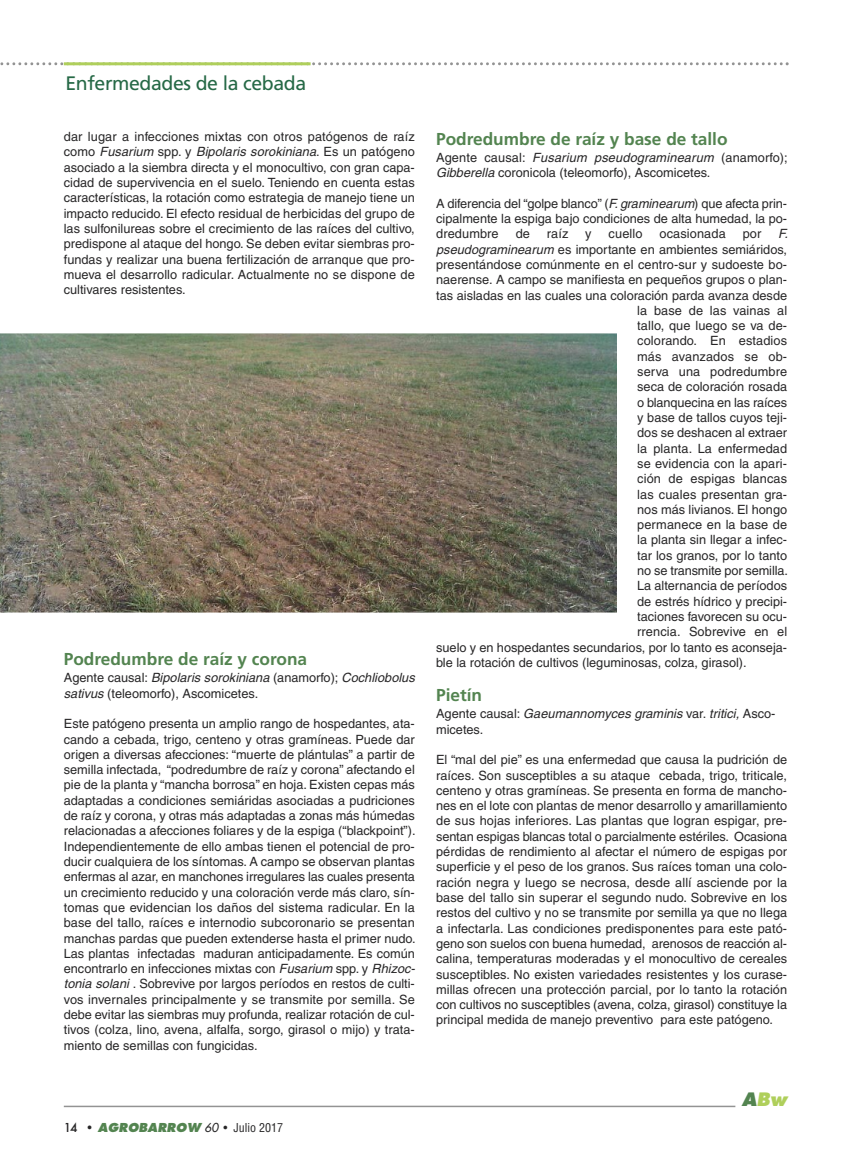
<style>
.page{position:relative;width:851px;height:1170px;background:#fff}
.page>*{position:absolute;margin:0;border:0;box-sizing:border-box;transform-origin:0 0}
.t1{font:19.5px "Frutiger";letter-spacing:-.02em;color:#266946}
.t2{font:italic 800 18px "Futura";color:#afcf5b}
.t3{font:700 17.25px "Frutiger";color:#538450}
.t4{font:12.75px/15.3px "Helvetica";color:#272627;text-align:justify}
.t5{font:italic 12.75px "Helvetica";color:#272627}
.t6{font:italic 800 12px "Futura";letter-spacing:.005em;color:#538450}
.s1{font-style:italic}
.s2{font-weight:500;font-style:normal;color:#272627}
.s3{font-weight:400;color:#272627}
.s4{font-family:"Helvetica";font-weight:400;font-style:normal;font-stretch:condensed;color:#272627}
.s5{color:#538450}
</style>
<div class="page">
<svg style="left:0;top:62px;width:788px;height:3px"></svg>
<hr style="left:64px;top:62px;width:246px;height:3px;background:#afcf5b">
<hr style="left:64px;top:1105px;width:671px;height:2px;background:#939393">
<svg style="left:0;top:333px;width:617px;height:280px;background:#7a7563"></svg>
<h1 class="t1" style="left:65px;top:75px;width:242px">Enfermedades de la cebada</h1>
<p class="t4" style="left:64px;top:130px;width:352px">dar lugar a infecciones mixtas con otros patógenos de raíz como <span class="s1">Fusarium</span> spp. y <span class="s1">Bipolaris sorokiniana</span>. Es un patógeno asociado a la siembra directa y el monocultivo, con gran capa&shy;cidad de supervivencia en el suelo. Teniendo en cuenta estas características, la rotación como estrategia de manejo tiene un impacto reducido. El efecto residual de herbicidas del grupo de las sulfonilureas sobre el crecimiento de las raíces del cultivo, predispone al ataque del hongo. Se deben evitar siembras pro&shy;fundas y realizar una buena fertilización de arranque que pro&shy;mueva el desarrollo radicular. Actualmente no se dispone de cultivares resistentes.</p>
<h3 class="t3" style="left:64px;top:652px;width:245px">Podredumbre de raíz y corona</h3>
<p class="t4" style="left:64px;top:671px;width:352px">Agente causal: <span class="s1">Bipolaris sorokiniana</span> (anamorfo); <span class="s1">Cochliobolus sativus</span> (teleomorfo), Ascomicetes.</p>
<p class="t4" style="left:64px;top:717px;width:353px">Este patógeno presenta un amplio rango de hospedantes, ata&shy;cando a cebada, trigo, centeno y otras gramíneas. Puede dar origen a diversas afecciones: “muerte de plántulas” a partir de semilla infectada, “podredumbre de raíz y corona” afectando el pie de la planta y “mancha borrosa” en hoja. Existen cepas más adaptadas a condiciones semiáridas asociadas a pudriciones de raíz y corona, y otras más adaptadas a zonas más húmedas relacionadas a afecciones foliares y de la espiga (“blackpoint”).<br>Independientemente de ello ambas tienen el potencial de pro&shy;ducir cualquiera de los síntomas. A campo se observan plantas enfermas al azar, en manchones irregulares las cuales presenta un crecimiento reducido y una coloración verde más claro, sín&shy;tomas que evidencian los daños del sistema radicular. En la base del tallo, raíces e internodio subcoronario se presentan manchas pardas que pueden extenderse hasta el primer nudo.<br>Las plantas infectadas maduran anticipadamente. Es común encontrarlo en infecciones mixtas con <span class="s1">Fusarium</span> spp. y <span class="s1">Rhizoc&shy;tonia solani</span> . Sobrevive por largos períodos en restos de culti&shy;vos invernales principalmente y se transmite por semilla. Se debe evitar las siembras muy profunda, realizar rotación de cul&shy;tivos (colza, lino, avena, alfalfa, sorgo, girasol o mijo) y trata&shy;miento de semillas con fungicidas.</p>
<p class="t6" style="left:64px;top:1122px;width:221px"><span class="s2">14 •</span> AGROBARROW <span class="s3">60</span> <span class="s4">• Julio 2017</span></p>
<h3 class="t3" style="left:436px;top:132px;width:293px">Podredumbre de raíz y base de tallo</h3>
<p class="t4" style="left:436px;top:151px;width:353px">Agente causal: <span class="s1">Fusarium pseudograminearum</span> (anamorfo);<br><span class="s1">Gibberella</span> coronicola (teleomorfo), Ascomicetes.</p>
<p class="t4" style="left:436px;top:197px;width:352px">A diferencia del “golpe blanco” (<span class="s1">F. graminearum</span>) que afecta prin&shy;cipalmente la espiga bajo condiciones de alta humedad, la po&shy;dredumbre</p>
<p class="t4" style="left:515px;top:227px;width:16px">de</p>
<p class="t4" style="left:547px;top:227px;width:23px">raíz</p>
<p class="t4" style="left:585px;top:227px;width:8px">y</p>
<p class="t4" style="left:608px;top:227px;width:35px">cuello</p>
<p class="t4" style="left:659px;top:227px;width:68px">ocasionada</p>
<p class="t4" style="left:742px;top:227px;width:20px">por</p>
<p class="t5" style="left:778px;top:229px;width:11px">F.</p>
<p class="t4" style="left:436px;top:243px;width:352px"><span class="s1">pseudograminearum</span> es importante en ambientes semiáridos,</p>
<p class="t4" style="left:436px;top:258px;width:352px">presentándose comúnmente en el centro-sur y sudoeste bo-</p>
<p class="t4" style="left:436px;top:273px;width:352px">naerense. A campo se manifiesta en pequeños grupos o plan-</p>
<p class="t4" style="left:436px;top:288px;width:352px">tas aisladas en las cuales una coloración parda avanza desde</p>
<p class="t4" style="left:637px;top:304px;width:151px">la base de las vainas al</p>
<p class="t4" style="left:637px;top:319px;width:151px">tallo, que luego se va de-</p>
<p class="t4" style="left:637px;top:334px;width:151px">colorando. En estadios</p>
<p class="t4" style="left:637px;top:350px;width:151px">más avanzados se ob-</p>
<p class="t4" style="left:637px;top:365px;width:151px">serva una podredumbre</p>
<p class="t4" style="left:637px;top:380px;width:151px">seca de coloración rosada</p>
<p class="t4" style="left:637px;top:396px;width:151px">o blanquecina en las raíces</p>
<p class="t4" style="left:637px;top:411px;width:151px">y base de tallos cuyos teji-</p>
<p class="t4" style="left:637px;top:426px;width:151px">dos se deshacen al extraer</p>
<p class="t4" style="left:637px;top:441px;width:151px">la planta. La enfermedad</p>
<p class="t4" style="left:637px;top:457px;width:151px">se evidencia con la apari-</p>
<p class="t4" style="left:637px;top:472px;width:151px">ción de espigas blancas</p>
<p class="t4" style="left:637px;top:487px;width:151px">las cuales presentan gra-</p>
<p class="t4" style="left:637px;top:503px;width:151px">nos más livianos. El hongo</p>
<p class="t4" style="left:637px;top:518px;width:151px">permanece en la base de</p>
<p class="t4" style="left:637px;top:533px;width:151px">la planta sin llegar a infec-</p>
<p class="t4" style="left:637px;top:549px;width:151px">tar los granos, por lo tanto</p>
<p class="t4" style="left:637px;top:564px;width:152px">no se transmite por semilla.</p>
<p class="t4" style="left:637px;top:579px;width:151px">La alternancia de períodos</p>
<p class="t4" style="left:637px;top:594px;width:151px">de estrés hídrico y precipi-</p>
<p class="t4" style="left:637px;top:610px;width:151px">taciones favorecen su ocu-</p>
<p class="t4" style="left:637px;top:625px;width:151px">rrencia. Sobrevive en el</p>
<p class="t4" style="left:436px;top:640px;width:352px">suelo y en hospedantes secundarios, por lo tanto es aconseja-</p>
<p class="t4" style="left:436px;top:656px;width:312px">ble la rotación de cultivos (leguminosas, colza, girasol).</p>
<h3 class="t3" style="left:436px;top:688px;width:47px">Pietín</h3>
<p class="t4" style="left:436px;top:707px;width:341px">Agente causal: <span class="s1">Gaeumannomyces graminis</span> var. <span class="s1">tritici,</span> Asco&shy;micetes.</p>
<p class="t4" style="left:436px;top:753px;width:352px">El “mal del pie” es una enfermedad que causa la pudrición de raíces. Son susceptibles a su ataque cebada, trigo, triticale, centeno y otras gramíneas. Se presenta en forma de mancho&shy;nes en el lote con plantas de menor desarrollo y amarillamiento de sus hojas inferiores. Las plantas que logran espigar, pre&shy;sentan espigas blancas total o parcialmente estériles. Ocasiona pérdidas de rendimiento al afectar el número de espigas por superficie y el peso de los granos. Sus raíces toman una colo&shy;ración negra y luego se necrosa, desde allí asciende por la base del tallo sin superar el segundo nudo. Sobrevive en los restos del cultivo y no se transmite por semilla ya que no llega a infectarla. Las condiciones predisponentes para este pató&shy;geno son suelos con buena humedad, arenosos de reacción al&shy;calina, temperaturas moderadas y el monocultivo de cereales susceptibles. No existen variedades resistentes y los curase&shy;millas ofrecen una protección parcial, por lo tanto la rotación con cultivos no susceptibles (avena, colza, girasol) constituye la principal medida de manejo preventivo para este patógeno.</p>
<h2 class="t2" style="left:741px;top:1090px;width:47px"><span class="s5">A</span>Bw</h2>
</div>
